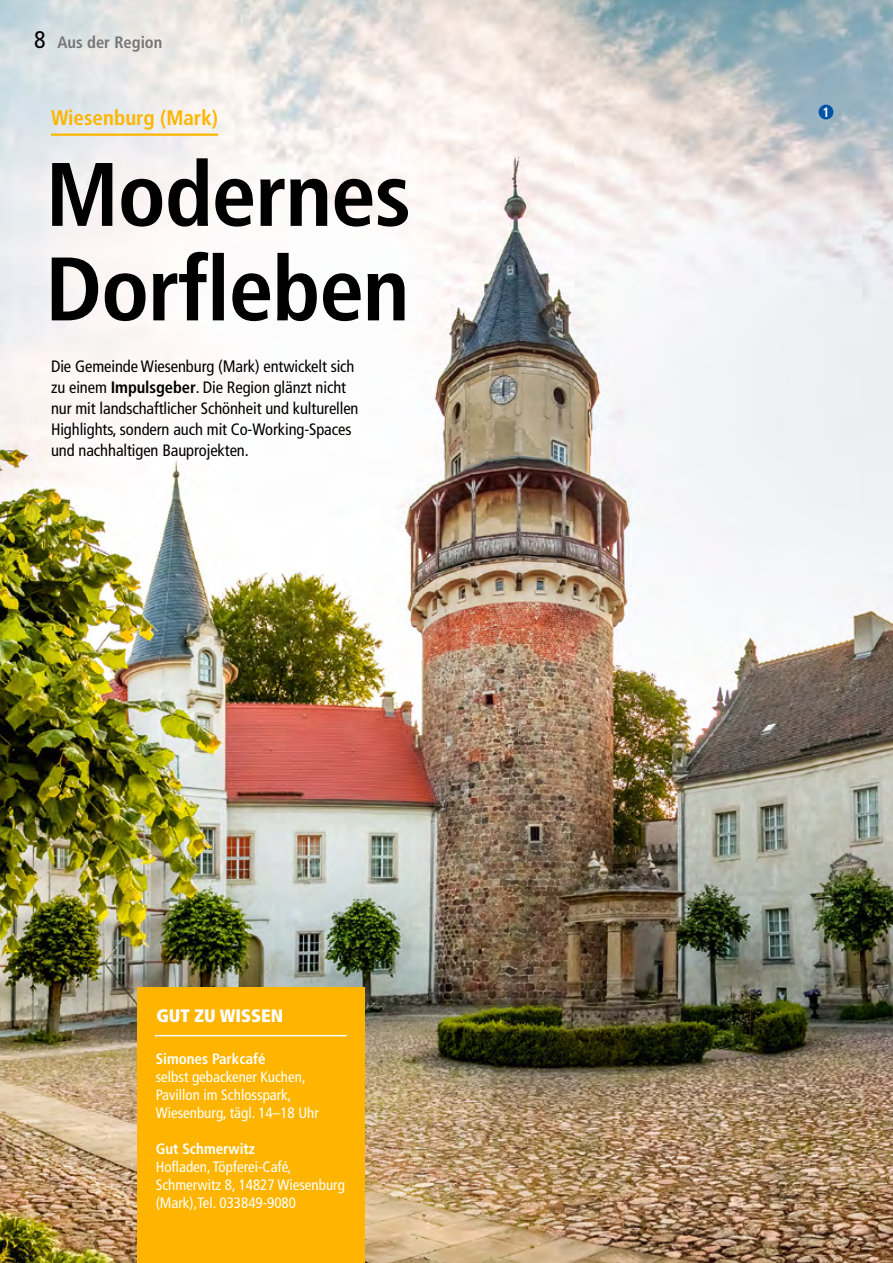
<style>
.page{position:relative;width:893px;height:1263px;background:#fff}
.page>*{position:absolute;margin:0;border:0;box-sizing:border-box;transform-origin:0 0}
.t1{font:700 condensed 90px/94.5px "Frutiger LT Com";letter-spacing:-.015em;color:#000}
.t2{font:700 condensed 21px "Frutiger LT Com";color:#ffb500}
.t3{font:900 condensed 18px "Frutiger LT Com";color:#fff}
.t4{font:condensed 16.5px/21px "Frutiger LT Com";letter-spacing:-.005em;color:#000}
.t5{font:700 condensed 16.5px "Frutiger LT Com";color:#767575}
.t6{font:condensed 15px/18px "Frutiger LT Com";color:#fff}
.t7{font:700 condensed 15px "Frutiger LT Com";color:#fff}
.t8{font:700 condensed 13.5px "Frutiger LT Com";color:#fff}
.s1{font-weight:400;font-size:24px;color:#000}
.s2{font-weight:700}
</style>
<div class="page">
<img style="left:0;top:0;width:893px;height:1263px">
<hr style="left:51px;top:133px;width:167px;height:3px;background:#ffb500">
<div style="left:137px;top:987px;width:228px;height:276px;background:#ffb500"></div>
<hr style="left:155px;top:1035px;width:192px;height:1px;background:#fff">
<div style="left:819px;top:105px;width:14px;height:14px;background:#0053a8;border-radius:50%"></div>
<p class="t5" style="left:34px;top:32px;width:130px"><span class="s1">8</span> Aus der Region</p>
<p class="t2" style="left:51px;top:105px;width:169px">Wiesenburg (Mark)</p>
<h1 class="t1" style="left:46px;top:148px;width:367px">Modernes<br>Dorfleben</h1>
<p class="t4" style="left:51px;top:356px;width:309px">Die Gemeinde Wiesenburg (Mark) entwickelt sich zu einem <span class="s2">Impulsgeber</span>. Die Region glänzt nicht nur mit landschaftlicher Schönheit und kulturellen Highlights, sondern auch mit Co-Working-Spaces und nachhaltigen Bauprojekten.</p>
<p class="t3" style="left:157px;top:1004px;width:128px">GUT ZU WISSEN</p>
<p class="t7" style="left:156px;top:1050px;width:112px">Simones Parkcafé</p>
<p class="t6" style="left:156px;top:1068px;width:165px">selbst gebackener Kuchen,<br>Pavillon im Schlosspark,<br>Wiesenburg, tägl. 14–18 Uhr</p>
<p class="t7" style="left:156px;top:1140px;width:101px">Gut Schmerwitz</p>
<p class="t6" style="left:156px;top:1158px;width:191px">Hofladen, Töpferei-Café,<br>Schmerwitz 8, 14827 Wiesenburg (Mark),Tel. 033849-9080</p>
<p class="t8" style="left:822px;top:104px;width:9px">1</p>
</div>
